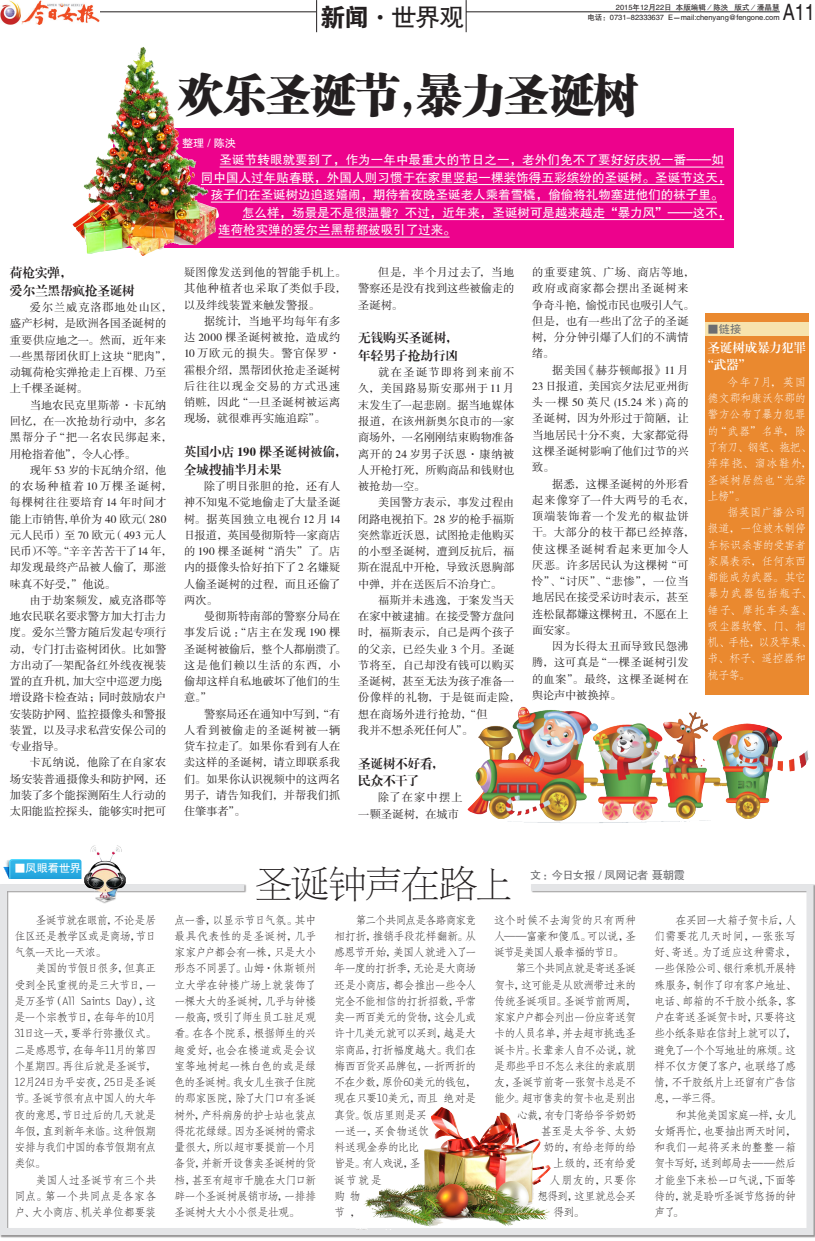
<style>
.page{position:relative;width:815px;height:1241px;background:#fff}
.page>*{position:absolute;margin:0;border:0;box-sizing:border-box;transform-origin:0 0}
.正文{font:45px "FZCSJW GB1 0";letter-spacing:-.01em;color:#231f20}
.t1{font:37.5px "FZBSJW GB1 0";letter-spacing:-.02em;color:#231f20}
.t2{font:25px "FZHTJW GB1 0";color:#231f20}
.t3{font:22.62px "FZHTJW GB1 0";color:#231f20;scale:.8 1}
.正文-2{font:12.5px/17.5px "FZHTJW GB1 0";color:#fff}
.正文-3{font:12.5px/17.5px "FZXBSJW GB1 0";color:#231f20}
.正文-4{font:12.5px/17.5px "FZXBSJW GB1 0";letter-spacing:-.01em;color:#fff}
.正文-5{font:11.25px/16.2px "FZSSJW GB1 0";letter-spacing:.01em;color:#231f20;text-align:justify}
.t4{font:11.25px/16.2px "FZFSJW GB1 0";letter-spacing:-.075em;color:#231f20;text-align:justify}
.正文-6{font:11.25px/16.2px "FZFSJW GB1 0";letter-spacing:-.015em;color:#fff}
.正文-7{font:11.25px/16.2px "FZSSJW GB1 0";letter-spacing:.04em;color:#231f20}
.t5{font:11.25px "FZFSJW GB1 0";letter-spacing:-.105em;color:#231f20}
.t6{font:11.25px "FZFSJW GB1 0";letter-spacing:-.1em;color:#231f20}
.正文-8{font:11.25px "FZHTJW GB1 0";letter-spacing:-.02em;color:#6c6d70}
.正文-9{font:11.25px/16.2px "FZSSJW GB1 0";letter-spacing:.03em;color:#231f20}
.t7{font:11.25px "FZFSJW GB1 0";letter-spacing:-.095em;color:#231f20}
.正文-10{font:11.25px "FZHTJW GB1 0";letter-spacing:-.01em;color:#fff}
.t8{font:11.25px "FZFSJW GB1 0";letter-spacing:-.02em;color:#231f20}
.t9{font:11.25px "FZFSJW GB1 0";letter-spacing:-.05em;color:#231f20}
.t10{font:7.5px "FZHTJW GB1 0";color:#231f20}
.s1{font-family:"FZDHTJW GB1 0"}
</style>
<div class="page">
<div style="left:705px;top:314px;width:104px;height:380px;background:#ea892f"></div>
<hr style="left:38px;top:11px;width:742px;height:1px;background:#231f20">
<img style="left:0;top:1px;width:99px;height:23px">
<div style="left:316px;top:0;width:150px;height:34px;background:#fff"></div>
<hr style="left:316px;top:0;width:1px;height:32px;background:#231f20">
<hr style="left:466px;top:0;width:1px;height:32px;background:#231f20">
<div style="left:113px;top:128px;width:620px;height:120px;background:#ed028c"></div>
<svg style="left:0;top:880px;width:815px;height:358px"></svg>
<svg style="left:3px;top:860px;width:6px;height:18px"></svg>
<img style="left:9px;top:859px;width:72px;height:19px">
<img style="left:93px;top:845px;width:32px;height:31px">
<hr style="left:220px;top:167px;width:504px;height:1px;background:#fff">
<hr style="left:201px;top:184px;width:523px;height:1px;background:#fff">
<hr style="left:211px;top:202px;width:506px;height:1px;background:#fff">
<hr style="left:242px;top:219px;width:482px;height:1px;background:#fff">
<hr style="left:218px;top:237px;width:232px;height:1px;background:#fff">
<img style="left:467px;top:706px;width:315px;height:114px">
<img style="left:430px;top:1106px;width:115px;height:75px">
<img style="left:140px;top:47px;width:80px;height:198px">
<div style="left:705px;top:322px;width:104px;height:14px;background:#f7e3ad"></div>
<p class="t10" style="left:616px;top:3px;width:165px">2015年12月22日 本版编辑／陈泱 版式／潘晶慧</p>
<p class="t3" style="left:783px;top:0;width:42px">A11</p>
<p class="t2" style="left:320px;top:3px;width:145px"><span class="s1">新闻</span>·世界观</p>
<p class="t10" style="left:587px;top:13px;width:194px">电话：0731-82333637 E－mail:chenyang@fengone.com</p>
<p class="正文" style="left:178px;top:69px;width:462px">欢乐圣诞节，暴力圣诞树</p>
<p class="正文-3" style="left:10px;top:264px;width:64px">荷枪实弹，</p>
<p class="正文-3" style="left:10px;top:282px;width:126px">爱尔兰黑帮疯抢圣诞树</p>
<p class="正文-5" style="left:10px;top:300px;width:164px;text-align:left;text-indent:20px">爱尔兰威克洛郡地处山区，盛产杉树，是欧洲各国圣诞树的重要供应地之一。然而，近年来一些黑帮团伙盯上这块“肥肉”，动辄荷枪实弹抢走上百棵、乃至上千棵圣诞树。</p>
<p class="正文-5" style="left:10px;top:397px;width:164px;text-align:left;text-indent:20px">当地农民克里斯蒂·卡瓦纳回忆，在一次抢劫行动中，多名黑帮分子“把一名农民绑起来，用枪指着他”，令人心悸。</p>
<p class="正文-5" style="left:10px;top:462px;width:164px;text-align:left;text-indent:20px">现年 53 岁的卡瓦纳介绍，他的农场种植着 10万棵圣诞树，每棵树往往要培育 14 年时间才能上市销售，单价为 40 欧元（280元人民币）至 70 欧元（493 元人民币）不等。“辛辛苦苦干了14 年，却发现最终产品被人偷了，那滋味真不好受，”他说。</p>
<p class="正文-5" style="left:10px;top:592px;width:161px;text-align:left;text-indent:20px">由于劫案频发，威克洛郡等地农民联名要求警方加大打击力度。爱尔兰警方随后发起专项行动，专门打击盗树团伙。比如警方出动了一架配备红外线夜视装置的直升机，加大空中巡逻力度；增设路卡检查站；同时鼓励农户安装防护网、监控摄像头和警报装置，以及寻求私营安保公司的专业指导。</p>
<p class="正文-5" style="left:10px;top:755px;width:158px;text-indent:20px">卡瓦纳说，他除了在自家农场安装普通摄像头和防护网，还加装了多个能探测陌生人行动的太阳能监控探头，能够实时把可</p>
<p class="正文-10" style="left:182px;top:137px;width:56px">整理 / 陈泱</p>
<p class="正文-2" style="left:220px;top:151px;width:506px">圣诞节转眼就要到了，作为一年中最重大的节日之一，老外们免不了要好好庆祝一番——如</p>
<p class="正文-2" style="left:201px;top:169px;width:531px">同中国人过年贴春联，外国人则习惯于在家里竖起一棵装饰得五彩缤纷的圣诞树。圣诞节这天，</p>
<p class="正文-2" style="left:211px;top:186px;width:514px">孩子们在圣诞树边追逐嬉闹，期待着夜晚圣诞老人乘着雪橇，偷偷将礼物塞进他们的袜子里。</p>
<p class="正文-2" style="left:218px;top:204px;width:514px;text-indent:24px">怎么样，场景是不是很温馨？不过，近年来，圣诞树可是越来越走“暴力风”——这不，连荷枪实弹的爱尔兰黑帮都被吸引了过来。</p>
<p class="正文-5" style="left:184px;top:265px;width:164px">疑图像发送到他的智能手机上。其他种植者也采取了类似手段，以及绊线装置来触发警报。</p>
<p class="正文-5" style="left:184px;top:313px;width:158px;text-indent:20px">据统计，当地平均每年有多达 2000 棵圣诞树被抢，造成约10 万欧元的损失。警官保罗·霍根介绍，黑帮团伙抢走圣诞树后往往以现金交易的方式迅速销赃，因此“一旦圣诞树被运离现场，就很难再实施追踪”。</p>
<p class="正文-3" style="left:184px;top:443px;width:164px">英国小店 190 棵圣诞树被偷，全城搜捕半月未果</p>
<p class="正文-5" style="left:184px;top:478px;width:158px;text-indent:20px">除了明目张胆的抢，还有人神不知鬼不觉地偷走了大量圣诞树。据英国独立电视台 12 月14日报道，英国曼彻斯特一家商店的 190 棵圣诞树“消失”了。店内的摄像头恰好拍下了 2 名嫌疑人偷圣诞树的过程，而且还偷了两次。</p>
<p class="正文-5" style="left:184px;top:608px;width:164px;text-align:left;text-indent:20px">曼彻斯特南部的警察分局在事发后说：“店主在发现 190 棵圣诞树被偷后，整个人都崩溃了。这是他们赖以生活的东西，小偷却这样自私地破坏了他们的生意。”</p>
<p class="正文-5" style="left:184px;top:706px;width:158px;text-indent:20px">警察局还在通知中写到，“有人看到被偷走的圣诞树被一辆货车拉走了。如果你看到有人在卖这样的圣诞树，请立即联系我们。如果你认识视频中的这两名男子，请告知我们，并帮我们抓住肇事者”。</p>
<p class="正文-5" style="left:358px;top:265px;width:158px;text-indent:20px">但是，半个月过去了，当地警察还是没有找到这些被偷走的圣诞树。</p>
<p class="正文-3" style="left:358px;top:329px;width:101px">无钱购买圣诞树，</p>
<p class="正文-3" style="left:358px;top:347px;width:101px">年轻男子抢劫行凶</p>
<p class="正文-5" style="left:358px;top:365px;width:158px;text-indent:20px">就在圣诞节即将到来前不久，美国路易斯安那州于 11 月末发生了一起悲剧。据当地媒体报道，在该州新奥尔良市的一家商场外，一名刚刚结束购物准备离开的 24 岁男子沃恩·康纳被人开枪打死，所购商品和钱财也被抢劫一空。</p>
<p class="正文-5" style="left:358px;top:495px;width:158px;text-indent:20px">美国警方表示，事发过程由闭路电视拍下。28 岁的枪手福斯突然靠近沃恩，试图抢走他购买的小型圣诞树，遭到反抗后，福斯在混乱中开枪，导致沃恩胸部中弹，并在送医后不治身亡。</p>
<p class="正文-5" style="left:358px;top:592px;width:164px;text-align:left;text-indent:20px">福斯并未逃逸，于案发当天在家中被逮捕。在接受警方盘问时，福斯表示，自己是两个孩子的父亲，已经失业 3 个月。圣诞节将至，自己却没有钱可以购买圣诞树，甚至无法为孩子准备一份像样的礼物，于是铤而走险，想在商场外进行抢劫，“但<br>我并不想杀死任何人”。</p>
<p class="正文-3" style="left:358px;top:754px;width:87px">圣诞树不好看，</p>
<p class="正文-3" style="left:358px;top:772px;width:63px">民众不干了</p>
<p class="正文-9" style="left:358px;top:790px;width:106px;text-indent:20px">除了在家中摆上一颗圣诞树，在城市</p>
<p class="正文-5" style="left:532px;top:265px;width:164px;text-align:left">的重要建筑、广场、商店等地，政府或商家都会摆出圣诞树来争奇斗艳，愉悦市民也吸引人气。但是，也有一些出了岔子的圣诞树，分分钟引爆了人们的不满情绪。</p>
<p class="正文-5" style="left:532px;top:362px;width:158px;text-indent:20px">据美国《赫芬顿邮报》11 月23 日报道，美国宾夕法尼亚州街头一棵 50 英尺 (15.24 米 ) 高的圣诞树，因为外形过于简陋，让当地居民十分不爽，大家都觉得这棵圣诞树影响了他们过节的兴致。</p>
<p class="正文-7" style="left:532px;top:476px;width:164px;text-indent:20px">据悉，这棵圣诞树的外形看起来像穿了一件大两号的毛衣，顶端装饰着一个发光的椒盐饼干。大部分的枝干都已经掉落，使这棵圣诞树看起来更加令人厌恶。许多居民认为这棵树“可怜”、“讨厌”、“悲惨”，一位当地居民在接受采访时表示，甚至连松鼠都嫌这棵树丑，不愿在上面安家。</p>
<p class="正文-5" style="left:532px;top:638px;width:158px;text-indent:20px">因为长得太丑而导致民怨沸腾，这可真是“一棵圣诞树引发的血案”。最终，这棵圣诞树在舆论声中被换掉。</p>
<p class="正文-8" style="left:708px;top:323px;width:35px">■链接</p>
<p class="正文-4" style="left:701px;top:339px;width:106px;text-indent:6px">圣诞树成暴力犯罪“武器”</p>
<p class="正文-6" style="left:708px;top:374px;width:106px;text-indent:20px">今年7月，英国德文郡和康沃尔郡的警方公布了暴力犯罪的“武器”名单，除了有刀、钢笔、拖把、痒痒挠、溜冰鞋外，圣诞树居然也“光荣上榜”。</p>
<p class="正文-6" style="left:708px;top:504px;width:106px;text-indent:20px">据英国广播公司报道，一位被木制停车标识杀害的受害者家属表示，任何东西都能成为武器。其它暴力武器包括瓶子、锤子、摩托车头盔、吸尘器软管、门、相机、手枪，以及苹果、书、杯子、遥控器和梳子等。</p>
<p class="正文-10" style="left:14px;top:861px;width:68px">■凤眼看世界</p>
<p class="t1" style="left:255px;top:865px;width:259px">圣诞钟声在路上</p>
<p class="t4" style="left:14px;top:911px;width:144px;text-indent:21px">圣诞节就在眼前，不论是居住区还是教学区或是商场，节日气氛一天比一天浓。</p>
<p class="t4" style="left:14px;top:960px;width:144px;text-indent:21px">美国的节假日很多，但真正受到全民重视的是三大节日，一是万圣节（All Saints Day），这是一个宗教节日，在每年的10月31日这一天，要举行弥撒仪式。二是感恩节，在每年11月的第四个星期四。再往后就是圣诞节，12月24日为平安夜，25日是圣诞节。圣诞节很有点中国人的大年夜的意思，节日过后的几天就是年假，直到新年来临。这种假期安排与我们中国的春节假期有点类似。</p>
<p class="t4" style="left:14px;top:1171px;width:144px;text-indent:21px">美国人过圣诞节有三个共同点。第一个共同点是各家各户、大小商店、机关单位都要装</p>
<p class="正文-8" style="left:530px;top:868px;width:156px">文：今日女报 / 凤网记者 聂朝霞</p>
<p class="t4" style="left:654px;top:911px;width:144px;text-indent:21px">在买回一大箱子贺卡后，人们需要花几天时间，一张张写好、寄送。为了适应这种需求，一些保险公司、银行乘机开展特殊服务，制作了印有客户地址、电话、邮箱的不干胶小纸条，客户在寄送圣诞贺卡时，只要将这些小纸条贴在信封上就可以了，避免了一个个写地址的麻烦。这样不仅方便了客户，也联络了感情，不干胶纸片上还留有广告信息，一举三得。</p>
<p class="t4" style="left:654px;top:1106px;width:144px;text-indent:21px">和其他美国家庭一样，女儿女婿再忙，也要抽出两天时间，和我们一起将买来的整整一箱贺卡写好，送到邮局去——然后才能坐下来松一口气说，下面等待的，就是聆听圣诞节悠扬的钟声了。</p>
<p class="t4" style="left:174px;top:911px;width:144px">点一番，以显示节日气氛。其中最具代表性的是圣诞树，几乎家家户户都会有一株，只是大小形态不同罢了。山姆·休斯顿州立大学在钟楼广场上就装饰了一棵大大的圣诞树，几乎与钟楼一般高，吸引了师生员工驻足观看。在各个院系，根据师生的兴趣爱好，也会在楼道或是会议室等地树起一株白色的或是绿色的圣诞树。我女儿生孩子住院的那家医院，除了大门口有圣诞树外，产科病房的护士站也装点得花花绿绿。因为圣诞树的需求量很大，所以超市要提前一个月备货，并新开设售卖圣诞树的货档，甚至有超市干脆在大门口新辟一个圣诞树展销市场，一排排圣诞树大大小小很是壮观。</p>
<p class="t4" style="left:334px;top:911px;width:144px;text-align:left;text-indent:21px">第二个共同点是各路商家竞相打折，推销手段花样翻新。从感恩节开始，美国人就进入了一年一度的打折季，无论是大商场还是小商店，都会推出一些令人完全不能相信的打折招数，平常卖一两百美元的货物，这会儿或许十几美元就可以买到，越是大宗商品，打折幅度越大。我们在梅西百货买品牌包，一折两折的不在少数，原价60美元的钱包，现在只要10美元，而且绝对是真货。饭店里则是买<br>一送一，买食物送饮<br>料送现金券的比比<br>皆是。有人戏说，圣<br>诞节就是<br>购物<br>节，</p>
<p class="t4" style="left:494px;top:911px;width:144px">这个时候不去淘货的只有两种人——富豪和傻瓜。可以说，圣诞节是美国人最幸福的节日。</p>
<p class="t5" style="left:515px;top:962px;width:122px">第三个共同点就是寄送圣诞</p>
<p class="t4" style="left:494px;top:976px;width:144px">贺卡，这可能是从欧洲带过来的</p>
<p class="t4" style="left:494px;top:992px;width:144px">传统圣诞项目。圣诞节前两周，</p>
<p class="t6" style="left:494px;top:1011px;width:144px">家家户户都会列出一份应寄送贺</p>
<p class="t4" style="left:494px;top:1025px;width:144px">卡的人员名单，并去超市挑选圣</p>
<p class="t4" style="left:494px;top:1041px;width:144px">诞卡片。长辈亲人自不必说，就</p>
<p class="t5" style="left:494px;top:1059px;width:144px">是那些平日不怎么来往的亲戚朋</p>
<p class="t4" style="left:494px;top:1074px;width:144px">友，圣诞节前寄一张贺卡总是不</p>
<p class="t4" style="left:494px;top:1090px;width:144px">能少。超市售卖的贺卡也是别出</p>
<p class="t7" style="left:517px;top:1108px;width:121px">心裁，有专门寄给爷爷奶奶</p>
<p class="t8" style="left:541px;top:1124px;width:97px">甚至是太爷爷、太奶</p>
<p class="t9" style="left:543px;top:1141px;width:95px">奶的，有给老师的给</p>
<p class="t4" style="left:553px;top:1155px;width:85px">上级的，还有给爱</p>
<p class="t4" style="left:549px;top:1171px;width:88px">人朋友的，只要你</p>
<p class="t6" style="left:537px;top:1189px;width:101px">想得到，这里就总会买</p>
<p class="t4" style="left:553px;top:1204px;width:33px">得到。</p>
</div>
